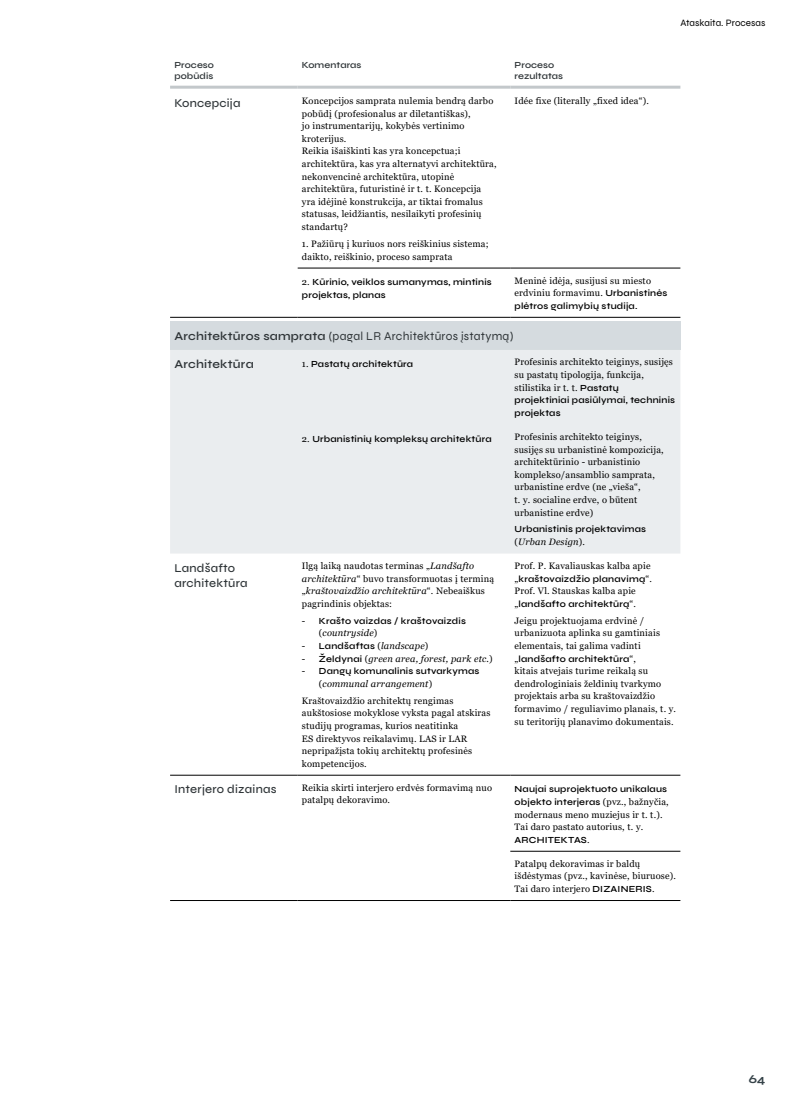
<style>
.page{position:relative;width:808px;height:1106px;background:#fff}
.page>*{position:absolute;margin:0;border:0;box-sizing:border-box;transform-origin:0 0}
.t1{font:12px "Syne";letter-spacing:.02em;color:#2f3538}
.t2{font:500 12px/15px "Syne";letter-spacing:.02em;color:#2f3538}
.t3{font:600 12px "Syne";letter-spacing:.02em;color:#2f3538}
.t4{font:700 12px "Syne";color:#354248}
.t5{font:9.75px "Syne";letter-spacing:.005em;color:#000}
.t6{font:9.3px/12.6px "Georgia";letter-spacing:.02em;color:#000}
.t7{font:600 9.3px/12.6px "Syne";letter-spacing:.02em;color:#000}
.t8{font:italic 9.3px "Georgia";letter-spacing:.02em;color:#000}
.t9{font:600 9.3px/10.5px "Syne";letter-spacing:.01em;color:#2f3538}
.s1{font-family:"Georgia";font-weight:400}
.s2{font-family:"Syne";font-weight:600}
.s3{font-weight:600}
.s4{font-style:normal}
.s5{font-style:italic}
.s6{font-family:"Georgia";font-weight:400;font-style:italic}
.s7{font-family:"Syne";font-weight:600;font-style:normal}
</style>
<div class="page">
<div style="left:170px;top:322px;width:510px;height:28px;background:#d5dbdf"></div>
<div style="left:170px;top:350px;width:510px;height:203px;background:#eaedef"></div>
<hr style="left:298px;top:268px;width:212px;height:1px;background:#000">
<hr style="left:510px;top:268px;width:170px;height:1px;background:#000">
<hr style="left:170px;top:775px;width:128px;height:1px;background:#000">
<hr style="left:298px;top:775px;width:212px;height:1px;background:#000">
<hr style="left:510px;top:775px;width:170px;height:1px;background:#000">
<hr style="left:510px;top:851px;width:170px;height:1px;background:#000">
<hr style="left:170px;top:900px;width:128px;height:1px;background:#000">
<hr style="left:298px;top:900px;width:212px;height:1px;background:#000">
<hr style="left:510px;top:900px;width:170px;height:1px;background:#000">
<hr style="left:170px;top:86px;width:128px;height:3px;background:#c3c8cb">
<hr style="left:298px;top:86px;width:212px;height:3px;background:#c3c8cb">
<hr style="left:510px;top:86px;width:170px;height:3px;background:#c3c8cb">
<hr style="left:170px;top:317px;width:128px;height:1px;background:#000">
<hr style="left:298px;top:317px;width:212px;height:1px;background:#000">
<hr style="left:510px;top:317px;width:170px;height:1px;background:#000">
<p class="t9" style="left:174px;top:60px;width:41px">Proceso pobūdis</p>
<p class="t9" style="left:302px;top:60px;width:61px">Komentaras</p>
<p class="t9" style="left:514px;top:60px;width:50px">Proceso rezultatas</p>
<p class="t2" style="left:174px;top:95px;width:68px">Koncepcija</p>
<p class="t6" style="left:302px;top:95px;width:196px">Koncepcijos samprata nulemia bendrą darbo pobūdį (profesionalus ar diletantiškas),<br>jo instrumentarijų, kokybės vertinimo kroterijus.<br>Reikia išaiškinti kas yra koncepctua;i architektūra, kas yra alternatyvi architektūra, nekonvencinė architektūra, utopinė architektūra, futuristinė ir t. t. Koncepcija yra idėjinė konstrukcija, ar tiktai fromalus statusas, leidžiantis, nesilaikyti profesinių standartų?</p>
<p class="t6" style="left:302px;top:238px;width:188px">1. Pažiūrų į kuriuos nors reiškinius sistema; daikto, reiškinio, proceso samprata</p>
<p class="t6" style="left:514px;top:95px;width:136px">Idée fixe (literally „fixed idea“).</p>
<p class="t5" style="left:680px;top:17px;width:87px">Ataskaita. Procesas</p>
<p class="t7" style="left:302px;top:276px;width:191px"><span class="s1">2.</span> Kūrinio, veiklos sumanymas, mintinis projektas, planas</p>
<p class="t6" style="left:514px;top:274px;width:154px">Meninė idėja, susijusi su miesto erdviniu formavimu. <span class="s2">Urbanistinės</span></p>
<p class="t7" style="left:514px;top:299px;width:124px">plėtros galimybių studija.</p>
<p class="t1" style="left:174px;top:328px;width:340px"><span class="s3">Architektūros samprata</span> (pagal LR Architektūros įstatymą)</p>
<p class="t3" style="left:174px;top:356px;width:81px">Architektūra</p>
<p class="t7" style="left:302px;top:357px;width:113px"><span class="s1">1.</span> Pastatų architektūra</p>
<p class="t6" style="left:514px;top:356px;width:160px">Profesinis architekto teiginys, susijęs su pastatų tipologija, funkcija, stilistika ir t. t. <span class="s2">Pastatų</span></p>
<p class="t7" style="left:514px;top:394px;width:162px">projektiniai pasiūlymai, techninis projektas</p>
<p class="t7" style="left:302px;top:432px;width:191px"><span class="s1">2.</span> Urbanistinių kompleksų architektūra</p>
<p class="t6" style="left:514px;top:430px;width:151px">Profesinis architekto teiginys, susijęs su urbanistinė kompozicija, architektūrinio - urbanistinio komplekso/ansamblio samprata, urbanistine erdve (ne „vieša“,<br>t. y. socialine erdve, o būtent urbanistine erdve)</p>
<p class="t7" style="left:514px;top:523px;width:133px">Urbanistinis projektavimas</p>
<p class="t8" style="left:514px;top:536px;width:72px"><span class="s4">(</span>Urban Design<span class="s4">).</span></p>
<p class="t2" style="left:174px;top:560px;width:75px">Landšafto architektūra</p>
<p class="t6" style="left:302px;top:560px;width:194px">Ilgą laiką naudotas terminas „<span class="s5">Landšafto architektūra</span>“ buvo transformuotas į terminą „<span class="s5">kraštovaizdžio architektūra</span>“. Nebeaiškus pagrindinis objektas:</p>
<p class="t7" style="left:302px;top:614px;width:165px"><span class="s1">-</span> Krašto vaizdas / kraštovaizdis</p>
<p class="t8" style="left:319px;top:627px;width:60px"><span class="s4">(</span>countryside<span class="s4">)</span></p>
<p class="t7" style="left:302px;top:639px;width:128px"><span class="s1">-</span> Landšaftas <span class="s1">(</span><span class="s6">landscape</span><span class="s1">)</span></p>
<p class="t8" style="left:302px;top:652px;width:192px"><span class="s4">-</span> <span class="s7">Želdynai</span> <span class="s4">(</span>green area, forest, park etc.<span class="s4">)</span></p>
<p class="t7" style="left:302px;top:664px;width:179px"><span class="s1">-</span> Dangų komunalinis sutvarkymas</p>
<p class="t6" style="left:302px;top:675px;width:153px;line-height:16.8px;text-align:center">(<span class="s5">communal arrangement</span>)<br>Kraštovaizdžio architektų rengimas</p>
<p class="t6" style="left:302px;top:707px;width:190px">aukštosiose mokyklose vyksta pagal atskiras studijų programas, kurios neatitinka<br>ES direktyvos reikalavimų. LAS ir LAR nepripažįsta tokių architektų profesinės kompetencijos.</p>
<p class="t6" style="left:514px;top:560px;width:137px">Prof. P. Kavaliauskas kalba apie</p>
<p class="t7" style="left:514px;top:572px;width:139px"><span class="s1">„</span>kraštovaizdžio planavimą<span class="s1">“.</span></p>
<p class="t6" style="left:514px;top:585px;width:123px">Prof. Vl. Stauskas kalba apie</p>
<p class="t7" style="left:514px;top:597px;width:123px"><span class="s1">„</span>landšafto architektūrą<span class="s1">“.</span></p>
<p class="t6" style="left:514px;top:614px;width:147px">Jeigu projektuojama erdvinė / urbanizuota aplinka su gamtiniais elementais, tai galima vadinti</p>
<p class="t7" style="left:514px;top:652px;width:123px"><span class="s1">„</span>landšafto architektūra<span class="s1">“,</span></p>
<p class="t6" style="left:514px;top:665px;width:163px">kitais atvejais turime reikalą su dendrologiniais želdinių tvarkymo projektais arba su kraštovaizdžio formavimo / reguliavimo planais, t. y. su teritorijų planavimo dokumentais.</p>
<p class="t2" style="left:174px;top:781px;width:104px">Interjero dizainas</p>
<p class="t6" style="left:302px;top:781px;width:192px">Reikia skirti interjero erdvės formavimą nuo patalpų dekoravimo.</p>
<p class="t7" style="left:514px;top:782px;width:156px">Naujai suprojektuoto unikalaus objekto interjeras <span class="s1">(pvz., bažnyčia,</span></p>
<p class="t6" style="left:514px;top:808px;width:149px">modernaus meno muziejus ir t. t.).<br>Tai daro pastato autorius, t. y.</p>
<p class="t7" style="left:514px;top:833px;width:77px">ARCHITEKTAS<span class="s1">.</span></p>
<p class="t6" style="left:514px;top:857px;width:163px">Patalpų dekoravimas ir baldų išdėstymas (pvz., kavinėse, biuruose).<br>Tai daro interjero <span class="s2">DIZAINERIS</span>.</p>
<p class="t4" style="left:749px;top:1071px;width:18px">64</p>
</div>
